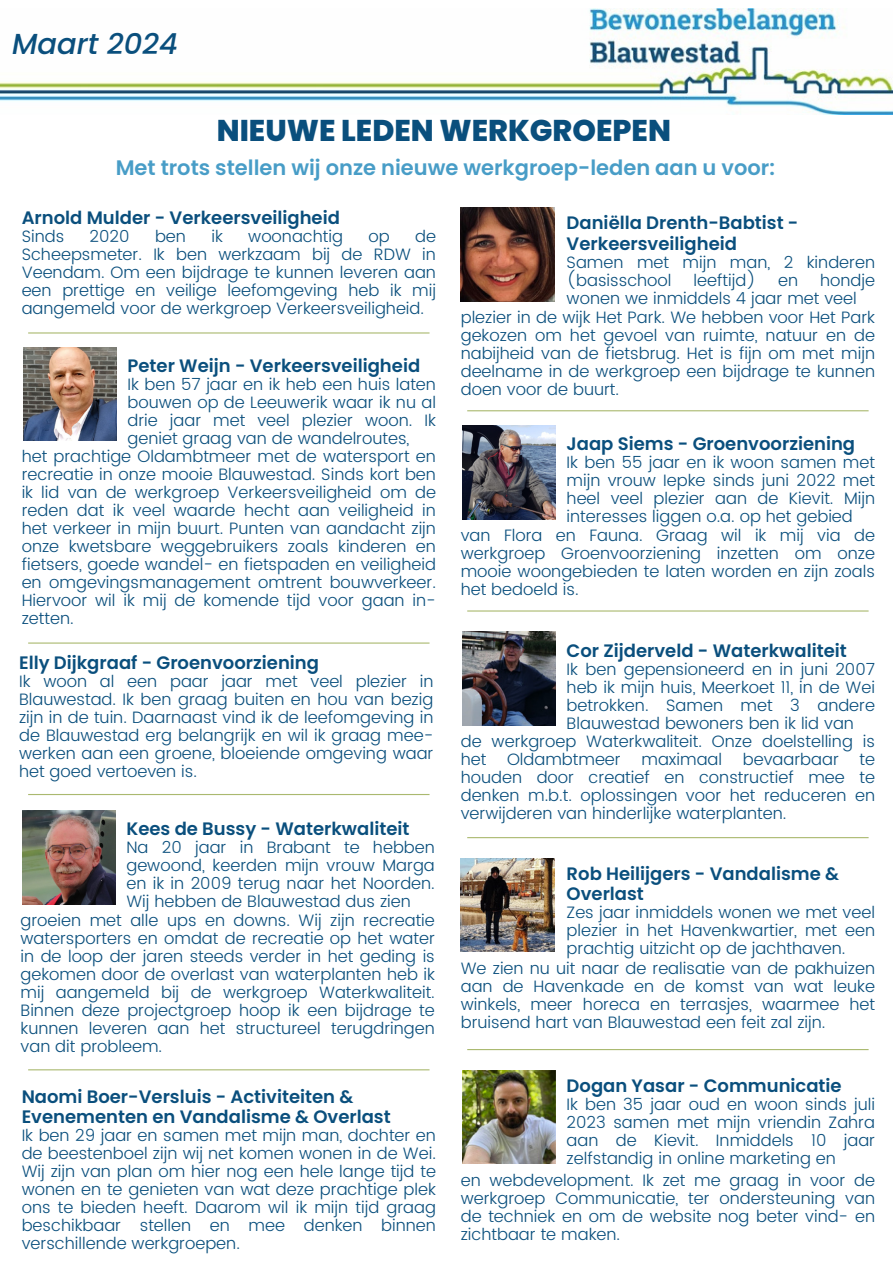
<style>
.page{position:relative;width:893px;height:1264px;background:#fff}
.page>*{position:absolute;margin:0;border:0;box-sizing:border-box;transform-origin:0 0}
.t1{font:800 30px "Poppins";color:#0a4f7d}
.t2{font:italic 500 28.95px "Poppins";color:#0a4f7d}
.t3{font:600 21px "Poppins";color:#489dc7}
.t4{font:600 18px/20.2px "Poppins";color:#0a4f7d}
.t5{font:300 16.5px/18px "Poppins";color:#0a4f7d;text-align:justify}
</style>
<div class="page">
<img style="left:0;top:9px;width:892px;height:105px">
<img style="left:23px;top:347px;width:94px;height:93px">
<img style="left:462px;top:425px;width:93px;height:94px">
<img style="left:462px;top:1070px;width:93px;height:93px">
<img style="left:22px;top:811px;width:93px;height:93px">
<img style="left:460px;top:858px;width:94px;height:93px">
<img style="left:462px;top:631px;width:93px;height:94px">
<img style="left:460px;top:208px;width:94px;height:93px">
<hr style="left:28px;top:332px;width:401px;height:1px;background:#aab96f">
<hr style="left:28px;top:642px;width:401px;height:1px;background:#aab96f">
<hr style="left:28px;top:794px;width:401px;height:1px;background:#aab96f">
<hr style="left:28px;top:1069px;width:401px;height:1px;background:#aab96f">
<hr style="left:467px;top:410px;width:401px;height:1px;background:#aab96f">
<hr style="left:467px;top:610px;width:401px;height:1px;background:#aab96f">
<hr style="left:467px;top:837px;width:401px;height:1px;background:#aab96f">
<hr style="left:467px;top:1049px;width:401px;height:1px;background:#aab96f">
<p class="t2" style="left:12px;top:24px;width:167px">Maart 2024</p>
<p class="t1" style="left:217px;top:110px;width:455px">NIEUWE LEDEN WERKGROEPEN</p>
<p class="t3" style="left:116px;top:153px;width:660px">Met trots stellen wij onze nieuwe werkgroep-leden aan u voor:</p>
<h2 class="t4" style="left:22px;top:207px;width:320px">Arnold Mulder - Verkeersveiligheid</h2>
<h1 class="t5" style="left:22px;top:227px;width:44px">Sinds</h1>
<h1 class="t5" style="left:90px;top:227px;width:42px">2020</h1>
<h1 class="t5" style="left:155px;top:227px;width:32px">ben</h1>
<h1 class="t5" style="left:211px;top:227px;width:13px">ik</h1>
<h1 class="t5" style="left:248px;top:227px;width:96px">woonachtig</h1>
<h1 class="t5" style="left:368px;top:227px;width:23px">op</h1>
<h1 class="t5" style="left:22px;top:227px;width:416px;text-indent:393px">de Scheepsmeter. Ik ben werkzaam bij de RDW in Veendam. Om een bijdrage te kunnen leveren aan een prettige en veilige leefomgeving heb ik mij aangemeld voor de werkgroep Verkeersveiligheid.</h1>
<p class="t4" style="left:127px;top:356px;width:294px">Peter Weijn - Verkeersveiligheid</p>
<p class="t5" style="left:127px;top:376px;width:310px">Ik ben 57 jaar en ik heb een huis laten bouwen op de Leeuwerik waar ik nu al drie jaar met veel plezier woon. Ik geniet graag van de wandelroutes,</p>
<p class="t5" style="left:22px;top:447px;width:416px">het prachtige Oldambtmeer met de watersport en recreatie in onze mooie Blauwestad. Sinds kort ben ik lid van de werkgroep Verkeersveiligheid om de reden dat ik veel waarde hecht aan veiligheid in het verkeer in mijn buurt. Punten van aandacht zijn onze kwetsbare weggebruikers zoals kinderen en fietsers, goede wandel- en fietspaden en veiligheid en omgevingsmanagement omtrent bouwverkeer.<br>Hiervoor wil ik mij de komende tijd voor gaan in&shy;zetten.</p>
<p class="t4" style="left:19px;top:652px;width:301px">Elly Dijkgraaf - Groenvoorziening</p>
<p class="t5" style="left:19px;top:672px;width:416px">Ik woon al een paar jaar met veel plezier in Blauwestad. Ik ben graag buiten en hou van bezig zijn in de tuin. Daarnaast vind ik de leefomgeving in de Blauwestad erg belangrijk en wil ik graag mee&shy;werken aan een groene, bloeiende omgeving waar het goed vertoeven is.</p>
<p class="t4" style="left:126px;top:818px;width:284px">Kees de Bussy - Waterkwaliteit</p>
<p class="t5" style="left:126px;top:838px;width:310px">Na 20 jaar in Brabant te hebben gewoond, keerden mijn vrouw Marga en ik in 2009 terug naar het Noorden.<br>Wij hebben de Blauwestad dus zien</p>
<p class="t5" style="left:21px;top:911px;width:416px">groeien met alle ups en downs. Wij zijn recreatie watersporters en omdat de recreatie op het water in de loop der jaren steeds verder in het geding is gekomen door de overlast van waterplanten heb ik mij aangemeld bij de werkgroep Waterkwaliteit.<br>Binnen deze projectgroep hoop ik een bijdrage te kunnen leveren aan het structureel terugdringen van dit probleem.</p>
<p class="t4" style="left:22px;top:1086px;width:370px">Naomi Boer-Versluis - Activiteiten &amp;<br>Evenementen en Vandalisme &amp; Overlast</p>
<p class="t5" style="left:22px;top:1126px;width:416px">Ik ben 29 jaar en samen met mijn man, dochter en de beestenboel zijn wij net komen wonen in de Wei.<br>Wij zijn van plan om hier nog een hele lange tijd te wonen en te genieten van wat deze prachtige plek ons te bieden heeft. Daarom wil ik mijn tijd graag beschikbaar stellen en mee denken binnen verschillende werkgroepen.</p>
<p class="t4" style="left:566px;top:213px;width:233px">Daniëlla Drenth-Babtist -<br>Verkeersveiligheid</p>
<p class="t5" style="left:566px;top:253px;width:310px">Samen met mijn man, 2 kinderen (basisschool</p>
<p class="t5" style="left:693px;top:271px;width:64px">leeftijd)</p>
<p class="t5" style="left:778px;top:271px;width:22px">en</p>
<p class="t5" style="left:566px;top:271px;width:310px;text-indent:253px">hondje wonen we inmiddels 4 jaar met veel</p>
<p class="t5" style="left:460px;top:308px;width:416px">plezier in de wijk Het Park. We hebben voor Het Park gekozen om het gevoel van ruimte, natuur en de nabijheid van de fietsbrug. Het is fijn om met mijn deelname in de werkgroep een bijdrage te kunnen doen voor de buurt.</p>
<p class="t4" style="left:566px;top:433px;width:290px">Jaap Siems - Groenvoorziening</p>
<p class="t5" style="left:566px;top:453px;width:310px">Ik ben 55 jaar en ik woon samen met mijn vrouw Iepke sinds juni 2022 met heel veel plezier aan de Kievit. Mijn interesses liggen o.a. op het gebied</p>
<p class="t5" style="left:460px;top:526px;width:416px">van Flora en Fauna. Graag wil ik mij via de werkgroep Groenvoorziening inzetten om onze mooie woongebieden te laten worden en zijn zoals het bedoeld is.</p>
<p class="t4" style="left:566px;top:640px;width:281px">Cor Zijderveld - Waterkwaliteit</p>
<p class="t5" style="left:566px;top:660px;width:310px">Ik ben gepensioneerd en in juni 2007 heb ik mijn huis, Meerkoet 11, in de Wei betrokken. Samen met 3 andere Blauwestad bewoners ben ik lid van</p>
<p class="t5" style="left:460px;top:732px;width:416px">de werkgroep Waterkwaliteit. Onze doelstelling is het</p>
<p class="t5" style="left:507px;top:750px;width:115px">Oldambtmeer</p>
<p class="t5" style="left:641px;top:750px;width:82px">maximaal</p>
<p class="t5" style="left:742px;top:750px;width:97px">bevaarbaar</p>
<p class="t5" style="left:460px;top:750px;width:416px;text-indent:398px">te houden door creatief en constructief mee te denken m.b.t. oplossingen voor het reduceren en verwijderen van hinderlijke waterplanten.</p>
<p class="t4" style="left:566px;top:863px;width:274px">Rob Heilijgers - Vandalisme &amp;<br>Overlast</p>
<p class="t5" style="left:566px;top:903px;width:310px">Zes jaar inmiddels wonen we met veel plezier in het Havenkwartier, met een prachtig uitzicht op de jachthaven.</p>
<p class="t5" style="left:460px;top:958px;width:416px">We zien nu uit naar de realisatie van de pakhuizen aan de Havenkade en de komst van wat leuke winkels, meer horeca en terrasjes, waarmee het bruisend hart van Blauwestad een feit zal zijn.</p>
<p class="t4" style="left:566px;top:1075px;width:276px">Dogan Yasar - Communicatie</p>
<p class="t5" style="left:566px;top:1095px;width:310px">Ik ben 35 jaar oud en woon sinds juli 2023 samen met mijn vriendin Zahra aan de Kievit. Inmiddels 10 jaar zelfstandig in online marketing en</p>
<p class="t5" style="left:460px;top:1170px;width:416px">en webdevelopment. Ik zet me graag in voor de werkgroep Communicatie, ter ondersteuning van de techniek en om de website nog beter vind- en zichtbaar te maken.</p>
</div>
